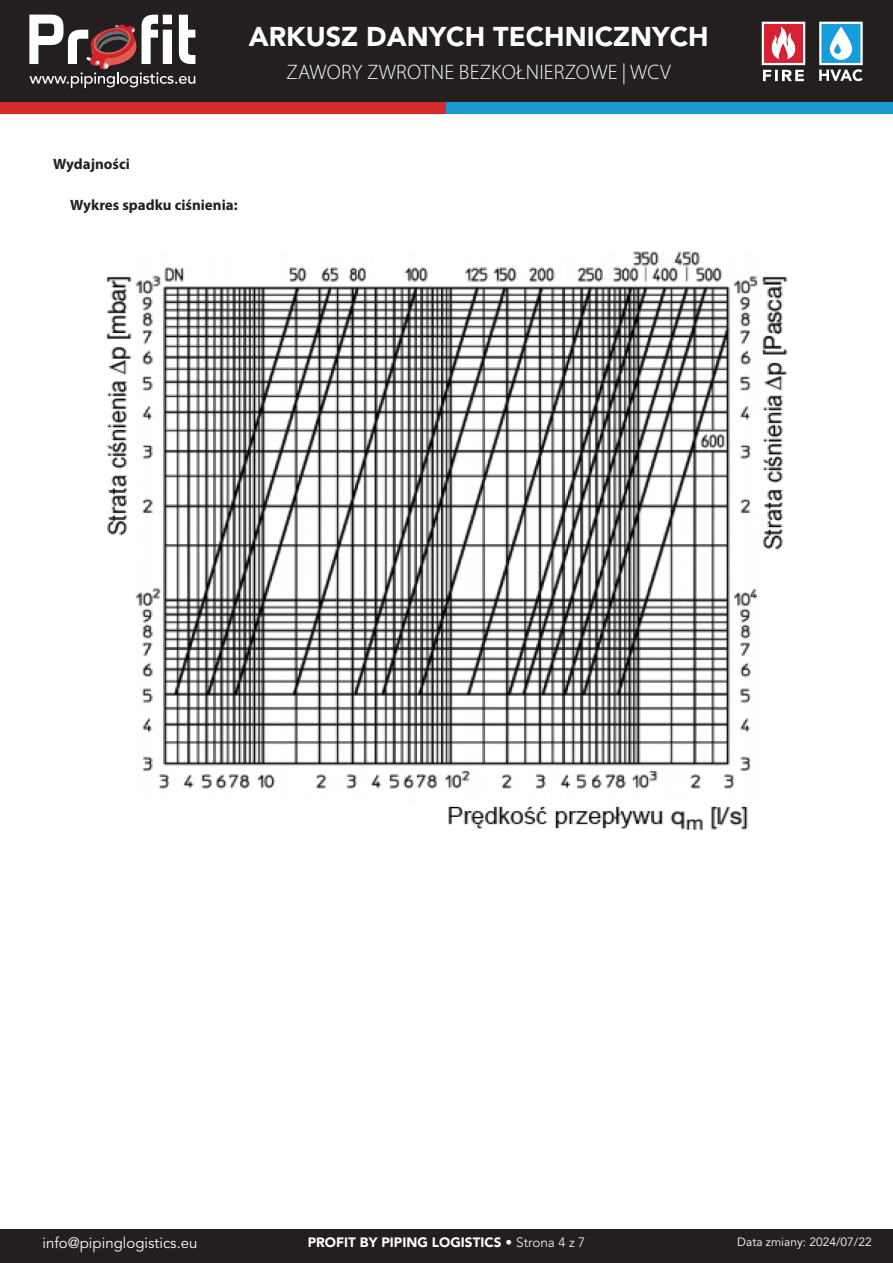
<style>
.page{position:relative;width:893px;height:1263px;background:#fff}
.page>*{position:absolute;margin:0;border:0;box-sizing:border-box;transform-origin:0 0}
.t1{font:900 27px "Avenir LT Std";color:#fff}
.t2{font:300 21px "Myriad Pro";letter-spacing:.01em;color:#fff}
.t3{font:15px "Avenir LT Std";color:#fff}
.Subtitles{font:700 15px "Myriad Pro";color:#231f20}
.Titles{font:700 15px "Myriad Pro";color:#231f20}
.t4{font:900 13.5px "Avenir LT Std";color:#fff}
.t5{font:12px "Avenir LT Std";color:#fff}
.s1{font-weight:300}
</style>
<div class="page">
<img style="left:106px;top:251px;width:682px;height:579px">
<div style="left:0;top:1229px;width:893px;height:34px;background:#231f20"></div>
<div style="left:0;top:0;width:893px;height:103px;background:#231f20"></div>
<svg style="left:29px;top:15px;width:166px;height:73px"></svg>
<div style="left:0;top:103px;width:446px;height:11px;background:#d52b2e"></div>
<div style="left:446px;top:103px;width:447px;height:11px;background:#1c98ce"></div>
<svg style="left:762px;top:22px;width:43px;height:59px"></svg>
<svg style="left:819px;top:22px;width:44px;height:59px"></svg>
<h1 class="t1" style="left:249px;top:21px;width:461px">ARKUSZ DANYCH TECHNICZNYCH</h1>
<h2 class="t2" style="left:287px;top:60px;width:386px">ZAWORY ZWROTNE BEZKOŁNIERZOWE | WCV</h2>
<p class="Titles" style="left:53px;top:154px;width:78px">Wydajności</p>
<p class="Subtitles" style="left:70px;top:195px;width:169px">Wykres spadku ciśnienia:</p>
<p class="t3" style="left:43px;top:1234px;width:157px">info@pipinglogistics.eu</p>
<p class="t4" style="left:308px;top:1234px;width:279px">PROFIT BY PIPING LOGISTICS • <span class="s1">Strona 4 z 7</span></p>
<p class="t5" style="left:737px;top:1235px;width:136px">Data zmiany: 2024/07/22</p>
</div>
